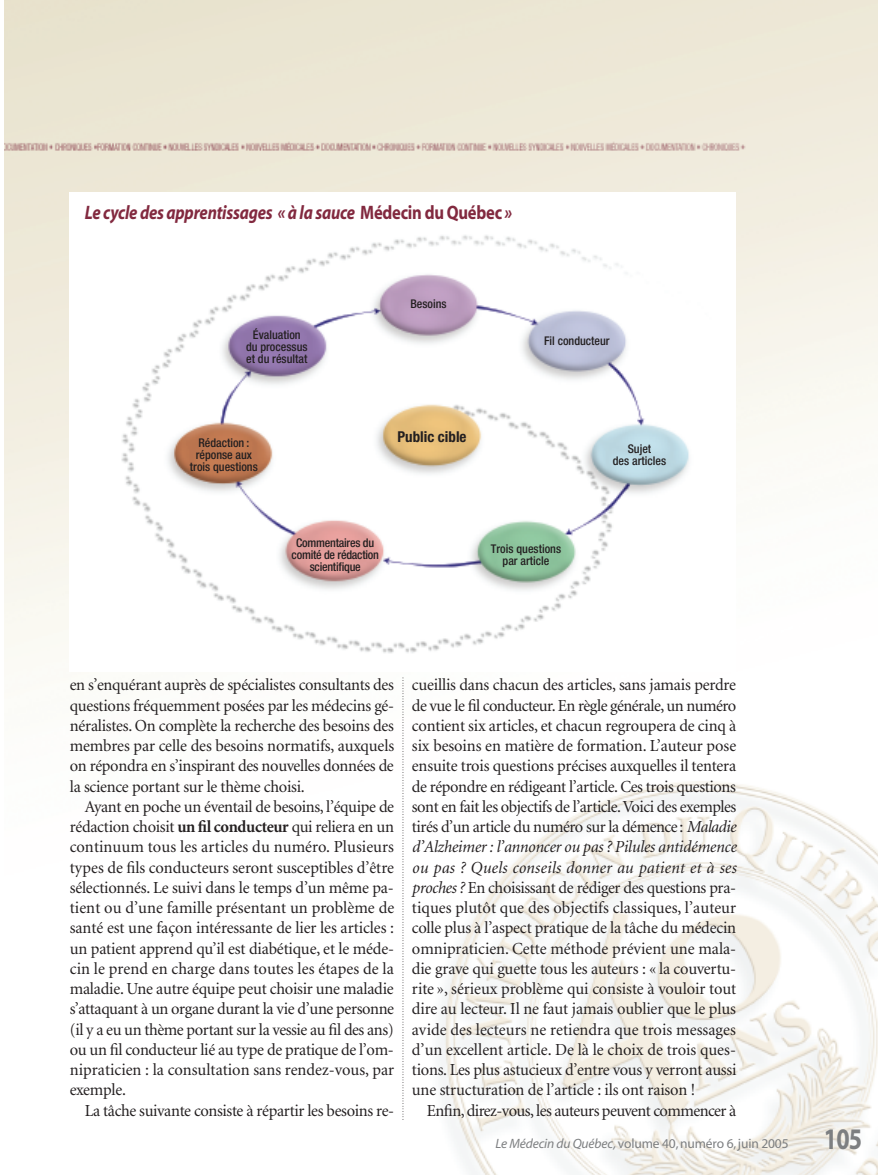
<style>
.page{position:relative;width:878px;height:1175px;background:#fff}
.page>*{position:absolute;margin:0;border:0;box-sizing:border-box;transform-origin:0 0}
.t1{font:700 30px "Myriad";color:#7d7f81;scale:.8 1}
.t2{font:italic 700 19.5px "Myriad";letter-spacing:-.015em;color:#82293f;scale:.85 1}
.t3{font:16.8px/20.2px "Minion";letter-spacing:-.015em;color:#231f20;text-align:justify}
.t4{font:700 condensed 15px "Helvetica Neue";color:#231f20}
.t5{font:13.5px "Myriad";letter-spacing:-.01em;color:#7d7f81}
.t6{font:500 condensed 12px/12px "Helvetica Neue";color:#231f20;text-align:center}
.t7{font:500 condensed 12px/12px "Helvetica Neue";letter-spacing:-.02em;color:#231f20;text-align:center}
.s1{font-style:normal}
.s2{font-weight:700}
.s3{font-style:italic}
</style>
<div class="page">
<img style="left:4px;top:0;width:874px;height:1174px">
<svg style="left:402px;top:678px;width:1px;height:442px"></svg>
<div style="left:70px;top:192px;width:666px;height:479px;background:#fff"></div>
<img style="left:121px;top:235px;width:568px;height:418px">
<p class="t2" style="left:85px;top:205px;width:504px">Le cycle des apprentissages « à la sauce <span class="s1">Médecin du Québec</span> »</p>
<p class="t6" style="left:246px;top:329px;width:63px">Évaluation du processus et du résultat</p>
<p class="t6" style="left:410px;top:298px;width:38px">Besoins</p>
<p class="t6" style="left:544px;top:336px;width:67px">Fil conducteur</p>
<p class="t6" style="left:190px;top:437px;width:69px">Rédaction : réponse aux trois questions</p>
<p class="t4" style="left:397px;top:431px;width:71px">Public cible</p>
<p class="t7" style="left:291px;top:537px;width:89px">Commentaires du comité de rédaction scientifique</p>
<p class="t6" style="left:491px;top:543px;width:72px">Trois questions par article</p>
<p class="t6" style="left:613px;top:443px;width:55px">Sujet<br>des articles</p>
<p class="t3" style="left:70px;top:676px;width:326px">en s’enquérant auprès de spécialistes consultants des questions fréquemment posées par les médecins gé&shy;néralistes. On complète la recherche des besoins des membres par celle des besoins normatifs, auxquels on répondra en s’inspirant des nouvelles données de la science portant sur le thème choisi.</p>
<p class="t3" style="left:70px;top:797px;width:326px;text-indent:15px">Ayant en poche un éventail de besoins, l’équipe de rédaction choisit <span class="s2">un fil conducteur</span> qui reliera en un continuum tous les articles du numéro. Plusieurs types de fils conducteurs seront susceptibles d’être sélectionnés. Le suivi dans le temps d’un même pa&shy;tient ou d’une famille présentant un problème de santé est une façon intéressante de lier les articles : un patient apprend qu’il est diabétique, et le méde&shy;cin le prend en charge dans toutes les étapes de la maladie. Une autre équipe peut choisir une maladie s’attaquant à un organe durant la vie d’une personne (il y a eu un thème portant sur la vessie au fil des ans) ou un fil conducteur lié au type de pratique de l’om&shy;nipraticien : la consultation sans rendez-vous, par exemple.</p>
<p class="t3" style="left:85px;top:1101px;width:311px">La tâche suivante consiste à répartir les besoins re-</p>
<p class="t3" style="left:412px;top:676px;width:326px">cueillis dans chacun des articles, sans jamais perdre de vue le fil conducteur. En règle générale, un numéro contient six articles, et chacun regroupera de cinq à six besoins en matière de formation. L’auteur pose ensuite trois questions précises auxquelles il tentera de répondre en rédigeant l’article. Ces trois questions sont en fait les objectifs de l’article.Voici des exemples tirés d’un article du numéro sur la démence : <span class="s3">Maladie d’Alzheimer : l’annoncer ou pas ? Pilules antidémence ou pas ? Quels conseils donner au patient et à ses proches ?</span> En choisissant de rédiger des questions pra&shy;tiques plutôt que des objectifs classiques, l’auteur colle plus à l’aspect pratique de la tâche du médecin omnipraticien. Cette méthode prévient une mala&shy;die grave qui guette tous les auteurs : « la couvertu&shy;rite », sérieux problème qui consiste à vouloir tout dire au lecteur. Il ne faut jamais oublier que le plus avide des lecteurs ne retiendra que trois messages d’un excellent article. De là le choix de trois ques&shy;tions. Les plus astucieux d’entre vous y verront aussi une structuration de l’article : ils ont raison !</p>
<p class="t3" style="left:427px;top:1101px;width:310px">Enfin, direz-vous, les auteurs peuvent commencer à</p>
<p class="t5" style="left:495px;top:1138px;width:295px"><span class="s3">Le Médecin du Québec,</span>volume 40,numéro 6,juin 2005</p>
<h1 class="t1" style="left:823px;top:1127px;width:49px">105</h1>
</div>
